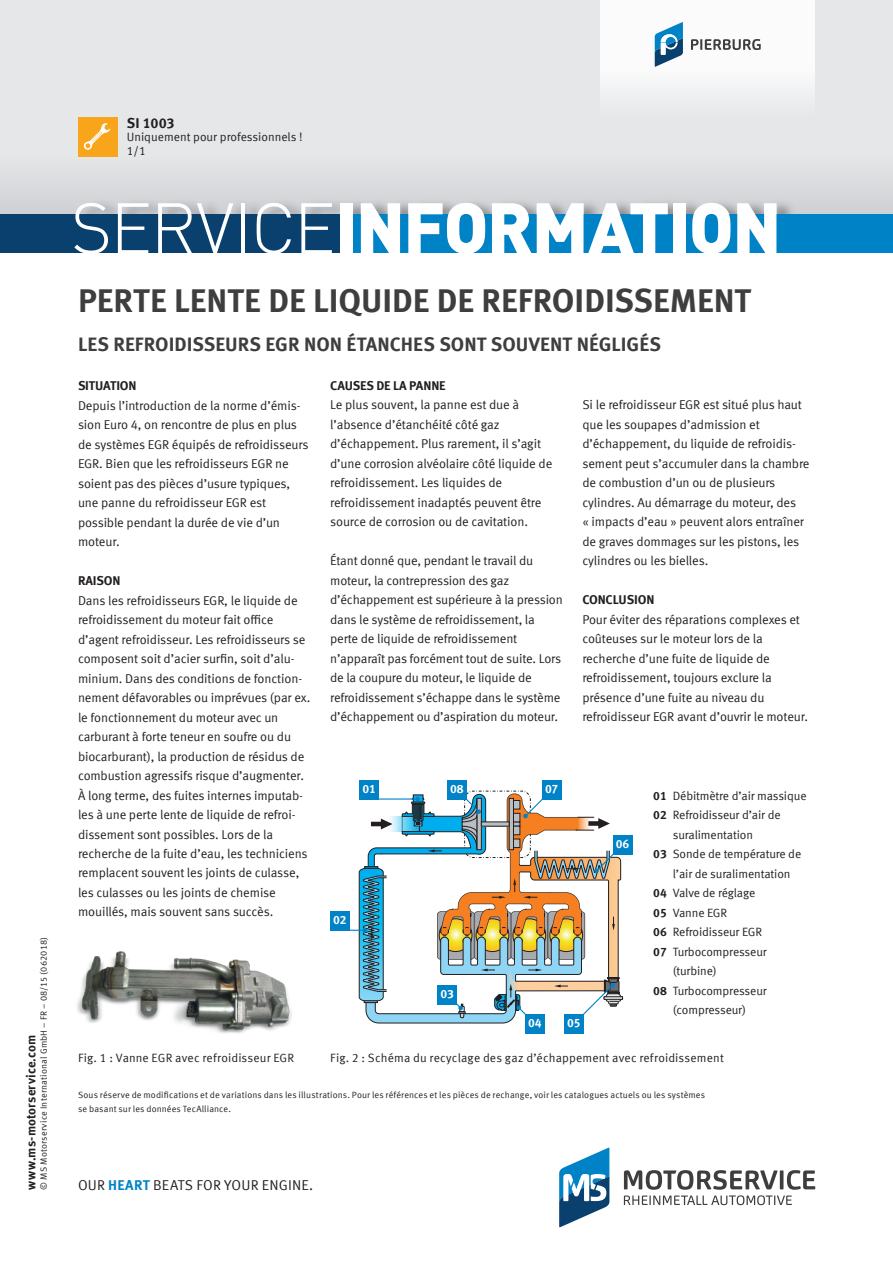
<style>
.page{position:relative;width:893px;height:1263px;background:#fff}
.page>*{position:absolute;margin:0;border:0;box-sizing:border-box;transform-origin:0 0}
.t1{font:900 70.5px "DIN Pro";letter-spacing:-.025em;color:#fff}
.t2{font:700 33px "Meta Offc Pro";color:#3e3e3f}
.t3{font:700 19.5px "Meta Offc Pro";color:#3e3e3f}
.t4{font:14.25px "Meta Offc Pro Norm";letter-spacing:.01em;color:#231f20}
.t5{font:700 14.25px "Meta Offc Pro";color:#231f20}
.t6{font:12.75px/19.5px "Meta Offc Pro Norm";letter-spacing:-.01em;color:#231f20}
.t7{font:700 12.75px "Meta Offc Pro";letter-spacing:-.01em;color:#231f20}
.t8{font:700 12.75px "Meta Offc Pro";letter-spacing:.01em;color:#231f20}
.t9{font:12px "Meta Offc Pro Norm";letter-spacing:-.01em;color:#231f20}
.t10{font:12px "Meta Offc Pro Norm";letter-spacing:.015em;color:#231f20}
.t11{font:12px "Meta Offc Pro Norm";letter-spacing:.01em;color:#231f20}
.t12{font:700 12px "Meta Offc Pro";letter-spacing:-.025em;color:#fff}
.t13{font:9px/13.5px "Meta Offc Pro Norm";letter-spacing:.015em;color:#231f20}
.s1{font-weight:300}
.s2{font-family:"Meta Offc Pro";font-weight:700}
.s3{font-family:"Meta Offc Pro";font-weight:700;color:#0082c7}
</style>
<div class="page">
<div style="left:0;top:0;width:893px;height:224px;background:#e6e7e9"></div>
<div style="left:0;top:156px;width:893px;height:58px;background:#dcdee0"></div>
<div style="left:77px;top:198px;width:719px;height:16px;background:#231f20;opacity:.4"></div>
<div style="left:0;top:214px;width:893px;height:39px;background:#09406e"></div>
<div style="left:347px;top:214px;width:546px;height:39px;background:#0082c7"></div>
<div style="left:78px;top:117px;width:39px;height:39px;background:#f9a51b"></div>
<svg style="left:83px;top:123px;width:27px;height:27px"></svg>
<div style="left:600px;top:0;width:215px;height:117px;background:linear-gradient(to bottom,#fff,#edeeef)"></div>
<svg style="left:691px;top:39px;width:70px;height:11px"></svg>
<svg style="left:655px;top:22px;width:28px;height:45px"></svg>
<svg style="left:559px;top:1147px;width:50px;height:80px"></svg>
<svg style="left:624px;top:1170px;width:191px;height:35px"></svg>
<img style="left:77px;top:951px;width:215px;height:83px">
<div style="left:359px;top:780px;width:20px;height:19px;background:#0082c7"></div>
<div style="left:330px;top:911px;width:20px;height:20px;background:#0082c7"></div>
<hr style="left:330px;top:930px;width:35px;height:1px;background:#0082c7">
<div style="left:447px;top:780px;width:20px;height:19px;background:#0082c7"></div>
<div style="left:525px;top:1014px;width:20px;height:19px;background:#0082c7"></div>
<div style="left:542px;top:780px;width:19px;height:19px;background:#0082c7"></div>
<div style="left:613px;top:835px;width:19px;height:19px;background:#0082c7"></div>
<svg style="left:359px;top:784px;width:270px;height:240px"></svg>
<div style="left:564px;top:1014px;width:20px;height:19px;background:#0082c7"></div>
<p class="t13" style="left:36px;top:1189px;width:254px;rotate:-90deg">© MS Motorservice International GmbH – FR – 08/15 (062018)</p>
<p class="t8" style="left:21px;top:1189px;width:156px;rotate:-90deg">www.ms-motorservice.com</p>
<p class="t5" style="left:127px;top:112px;width:49px">SI 1003</p>
<p class="t9" style="left:127px;top:128px;width:177px">Uniquement pour professionnels !</p>
<p class="t9" style="left:127px;top:142px;width:21px">1/1</p>
<h1 class="t1" style="left:71px;top:172px;width:712px"><span class="s1">SERVICE</span>INFORMATION</h1>
<h2 class="t2" style="left:78px;top:275px;width:675px">PERTE LENTE DE LIQUIDE DE REFROIDISSEMENT</h2>
<h3 class="t3" style="left:78px;top:329px;width:585px">LES REFROIDISSEURS EGR NON ÉTANCHES SONT SOUVENT NÉGLIGÉS</h3>
<p class="t7" style="left:78px;top:376px;width:60px">SITUATION</p>
<p class="t6" style="left:78px;top:395px;width:232px">Depuis l’introduction de la norme d’émis&shy;sion Euro 4, on rencontre de plus en plus de systèmes EGR équipés de refroidisseurs EGR. Bien que les refroidisseurs EGR ne soient pas des pièces d’usure typiques, une panne du refroidisseur EGR est possible pendant la durée de vie d’un moteur.</p>
<p class="t7" style="left:78px;top:571px;width:44px">RAISON</p>
<p class="t6" style="left:78px;top:589px;width:234px">Dans les refroidisseurs EGR, le liquide de refroidissement du moteur fait office d’agent refroidisseur. Les refroidisseurs se composent soit d’acier surfin, soit d’alu&shy;minium. Dans des conditions de fonction&shy;nement défavorables ou imprévues (par ex. le fonctionnement du moteur avec un carburant à forte teneur en soufre ou du biocarburant), la production de résidus de combustion agressifs risque d’augmenter.<br>À long terme, des fuites internes imputab&shy;les à une perte lente de liquide de refroi&shy;dissement sont possibles. Lors de la recherche de la fuite d’eau, les techniciens remplacent souvent les joints de culasse, les culasses ou les joints de chemise mouillés, mais souvent sans succès.</p>
<p class="t7" style="left:330px;top:375px;width:117px">CAUSES DE LA PANNE</p>
<p class="t6" style="left:330px;top:394px;width:224px">Le plus souvent, la panne est due à l’absence d’étanchéité côté gaz d’échappement. Plus rarement, il s’agit d’une corrosion alvéolaire côté liquide de refroidissement. Les liquides de refroidissement inadaptés peuvent être source de corrosion ou de cavitation.</p>
<p class="t6" style="left:330px;top:550px;width:234px">Étant donné que, pendant le travail du moteur, la contrepression des gaz d’échappement est supérieure à la pression dans le système de refroidissement, la perte de liquide de refroidissement n’apparaît pas forcément tout de suite. Lors de la coupure du moteur, le liquide de refroidissement s’échappe dans le système d’échappement ou d’aspiration du moteur.</p>
<p class="t6" style="left:582px;top:394px;width:229px">Si le refroidisseur EGR est situé plus haut que les soupapes d’admission et d’échappement, du liquide de refroidis&shy;sement peut s’accumuler dans la chambre de combustion d’un ou de plusieurs cylindres. Au démarrage du moteur, des<br>« impacts d’eau » peuvent alors entraîner de graves dommages sur les pistons, les cylindres ou les bielles.</p>
<p class="t7" style="left:582px;top:590px;width:74px">CONCLUSION</p>
<p class="t6" style="left:582px;top:609px;width:227px">Pour éviter des réparations complexes et coûteuses sur le moteur lors de la recherche d’une fuite de liquide de refroidissement, toujours exclure la présence d’une fuite au niveau du refroidisseur EGR avant d’ouvrir le moteur.</p>
<p class="t12" style="left:362px;top:780px;width:15px">01</p>
<p class="t12" style="left:450px;top:780px;width:15px">08</p>
<p class="t12" style="left:545px;top:780px;width:15px">07</p>
<p class="t9" style="left:653px;top:786px;width:155px"><span class="s2">01</span> Débitmètre d’air massique</p>
<p class="t9" style="left:653px;top:806px;width:129px"><span class="s2">02</span> Refroidisseur d’air de</p>
<p class="t9" style="left:673px;top:825px;width:82px">suralimentation</p>
<p class="t9" style="left:653px;top:845px;width:149px"><span class="s2">03</span> Sonde de température de</p>
<p class="t9" style="left:673px;top:864px;width:119px">l’air de suralimentation</p>
<p class="t9" style="left:653px;top:884px;width:104px"><span class="s2">04</span> Valve de réglage</p>
<p class="t9" style="left:653px;top:903px;width:75px"><span class="s2">05</span> Vanne EGR</p>
<p class="t9" style="left:653px;top:923px;width:110px"><span class="s2">06</span> Refroidisseur EGR</p>
<p class="t9" style="left:653px;top:942px;width:115px"><span class="s2">07</span> Turbocompresseur</p>
<p class="t9" style="left:673px;top:962px;width:45px">(turbine)</p>
<p class="t9" style="left:653px;top:981px;width:115px"><span class="s2">08</span> Turbocompresseur</p>
<p class="t9" style="left:673px;top:1001px;width:75px">(compresseur)</p>
<p class="t12" style="left:616px;top:835px;width:15px">06</p>
<p class="t12" style="left:333px;top:911px;width:15px">02</p>
<p class="t12" style="left:440px;top:984px;width:15px">03</p>
<p class="t12" style="left:528px;top:1014px;width:15px">04</p>
<p class="t12" style="left:567px;top:1014px;width:15px">05</p>
<p class="t11" style="left:78px;top:1049px;width:218px">Fig. 1 : Vanne EGR avec refroidisseur EGR</p>
<p class="t10" style="left:330px;top:1049px;width:395px">Fig. 2 : Schéma du recyclage des gaz d’échappement avec refroidissement</p>
<p class="t13" style="left:78px;top:1088px;width:629px">Sous réserve de modifications et de variations dans les illustrations. Pour les références et les pièces de rechange, voir les catalogues actuels ou les systèmes se basant sur les données TecAlliance.</p>
<p class="t4" style="left:78px;top:1174px;width:237px">OUR <span class="s3">HEART</span> BEATS FOR YOUR ENGINE.</p>
</div>
